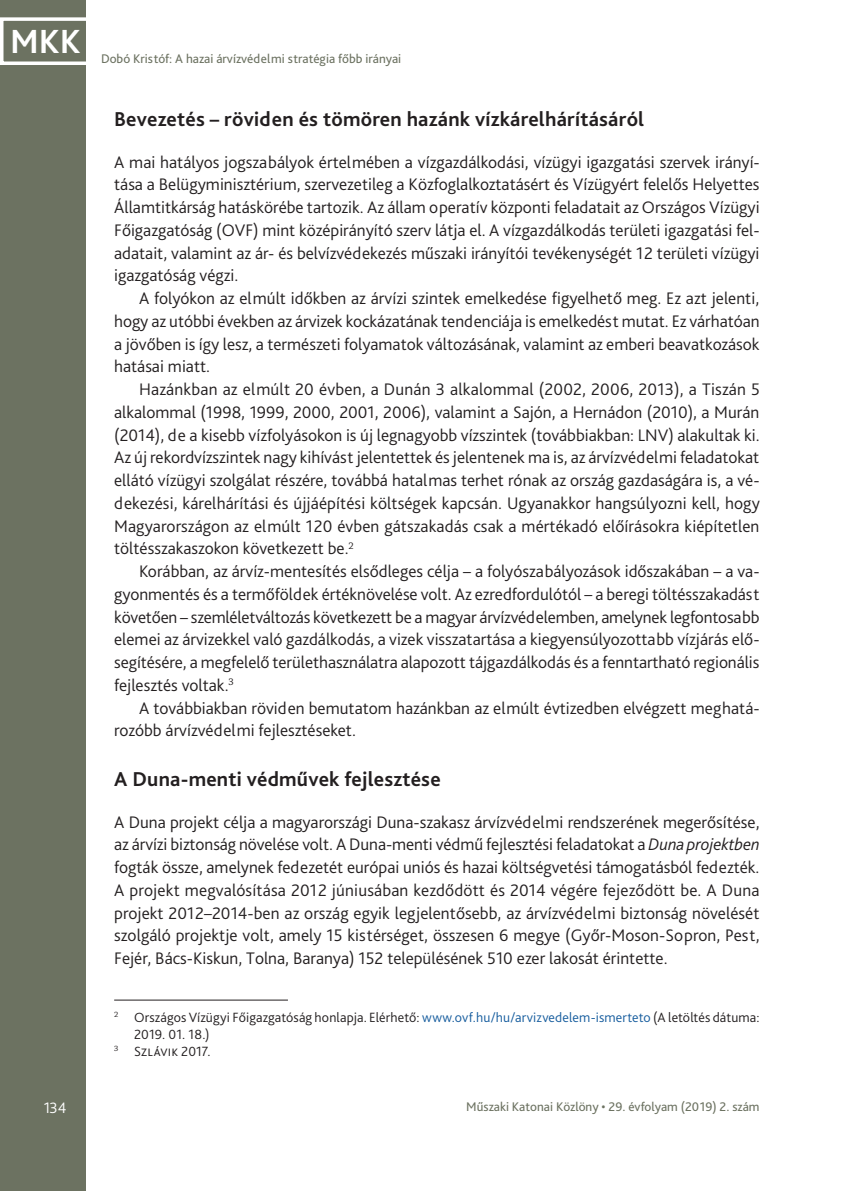
<style>
.page{position:relative;width:844px;height:1191px;background:#fff}
.page>*{position:absolute;margin:0;border:0;box-sizing:border-box;transform-origin:0 0}
.t1{font:700 35px "Bliss Pro";color:#fff}
.Címsor_1{font:700 21px "Bliss Pro";letter-spacing:.01em;color:#231f20}
.Szöveg{font:300 17.5px/22.8px "Bliss Pro";color:#231f20;text-align:justify}
.Szöveg_1st{font:300 17.5px/22.8px "Bliss Pro";color:#231f20;text-align:justify}
.t2{font:300 15.75px "Bliss Pro";color:#fff}
.Lábjegyzet{font:300 14px/16.8px "Bliss Pro";letter-spacing:.01em;color:#231f20}
.t3{font:13.12px "Bliss Pro";color:#6c7261}
.s1{font-style:italic}
.s2{color:#175d9e}
</style>
<div class="page">
<div style="left:0;top:0;width:85px;height:1191px;background:#6c7261"></div>
<div style="left:0;top:17px;width:94px;height:48px;border:4px solid #fff"></div>
<hr style="left:114px;top:999px;width:174px;height:1px;background:#231f20">
<h1 class="t1" style="left:10px;top:20px;width:72px">MKK</h1>
<p class="t3" style="left:101px;top:50px;width:302px">Dobó Kristóf: A hazai árvízvédelmi stratégia főbb irányai</p>
<p class="Címsor_1" style="left:114px;top:105px;width:531px">Bevezetés – röviden és tömören hazánk vízkárelhárításáról</p>
<p class="Szöveg_1st" style="left:114px;top:150px;width:646px">A mai hatályos jogszabályok értelmében a vízgazdálkodási, vízügyi igazgatási szervek irányí&shy;tása a Belügyminisztérium, szervezetileg a Közfoglalkoztatásért és Vízügyért felelős Helyettes Államtitkárság hatáskörébe tartozik. Az állam operatív központi feladatait az Országos Vízügyi Főigazgatóság (OVF) mint középirányító szerv látja el. A vízgazdálkodás területi igazgatási fel&shy;adatait, valamint az ár- és belvízvédekezés műszaki irányítói tevékenységét 12 területi vízügyi igazgatóság végzi.</p>
<p class="Szöveg" style="left:114px;top:286px;width:646px;text-indent:25px">A folyókon az elmúlt időkben az árvízi szintek emelkedése figyelhető meg. Ez azt jelenti, hogy az utóbbi években az árvizek kockázatának tendenciája is emelkedést mutat. Ez várhatóan a jövőben is így lesz, a természeti folyamatok változásának, valamint az emberi beavatkozások hatásai miatt.</p>
<p class="Szöveg" style="left:114px;top:377px;width:647px;text-indent:25px">Hazánkban az elmúlt 20 évben, a Dunán 3 alkalommal (2002, 2006, 2013), a Tiszán 5 alkalommal (1998, 1999, 2000, 2001, 2006), valamint a Sajón, a Hernádon (2010), a Murán (2014), de a kisebb vízfolyásokon is új legnagyobb vízszintek (továbbiakban: LNV) alakultak ki.<br>Az új rekordvízszintek nagy kihívást jelentettek és jelentenek ma is, az árvízvédelmi feladatokat ellátó vízügyi szolgálat részére, továbbá hatalmas terhet rónak az ország gazdaságára is, a vé&shy;dekezési, kárelhárítási és újjáépítési költségek kapcsán. Ugyanakkor hangsúlyozni kell, hogy Magyarországon az elmúlt 120 évben gátszakadás csak a mértékadó előírásokra kiépítetlen töltésszakaszokon következett be.<sup>2</sup></p>
<p class="Szöveg" style="left:114px;top:559px;width:646px;text-indent:25px">Korábban, az árvíz-mentesítés elsődleges célja – a folyószabályozások időszakában – a va&shy;gyonmentés és a termőföldek értéknövelése volt. Az ezredfordulótól – a beregi töltésszakadást követően – szemléletváltozás következett be a magyar árvízvédelemben, amelynek legfontosabb elemei az árvizekkel való gazdálkodás, a vizek visszatartása a kiegyensúlyozottabb vízjárás elő&shy;segítésére, a megfelelő területhasználatra alapozott tájgazdálkodás és a fenntartható regionális fejlesztés voltak.<sup>3</sup></p>
<p class="Szöveg" style="left:114px;top:696px;width:646px;text-indent:25px">A továbbiakban röviden bemutatom hazánkban az elmúlt évtizedben elvégzett meghatá&shy;rozóbb árvízvédelmi fejlesztéseket.</p>
<p class="Címsor_1" style="left:114px;top:765px;width:328px">A Duna-menti védművek fejlesztése</p>
<p class="Szöveg_1st" style="left:114px;top:810px;width:646px">A Duna projekt célja a magyarországi Duna-szakasz árvízvédelmi rendszerének megerősítése, az árvízi biztonság növelése volt. A Duna-menti védmű fejlesztési feladatokat a <span class="s1">Duna projektben </span>fogták össze, amelynek fedezetét európai uniós és hazai költségvetési támogatásból fedezték.<br>A projekt megvalósítása 2012 júniusában kezdődött és 2014 végére fejeződött be. A Duna projekt 2012–2014-ben az ország egyik legjelentősebb, az árvízvédelmi biztonság növelését szolgáló projektje volt, amely 15 kistérséget, összesen 6 megye (Győr-Moson-Sopron, Pest, Fejér, Bács-Kiskun, Tolna, Baranya) 152 településének 510 ezer lakosát érintette.</p>
<p class="Lábjegyzet" style="left:134px;top:1008px;width:627px;text-indent:-20px"><sup>2</sup> Országos Vízügyi Főigazgatóság honlapja. Elérhető: <span class="s2">www.ovf.hu/hu/arvizvedelem-ismerteto</span> (A letöltés dátuma:<br>2019. 01. 18.)</p>
<p class="Lábjegyzet" style="left:114px;top:1042px;width:98px"><sup>3</sup> Szlávik 2017.</p>
<p class="t2" style="left:44px;top:1098px;width:24px">134</p>
<p class="t3" style="left:466px;top:1098px;width:295px">Műszaki Katonai Közlöny • 29. évfolyam (2019) 2. szám</p>
</div>
